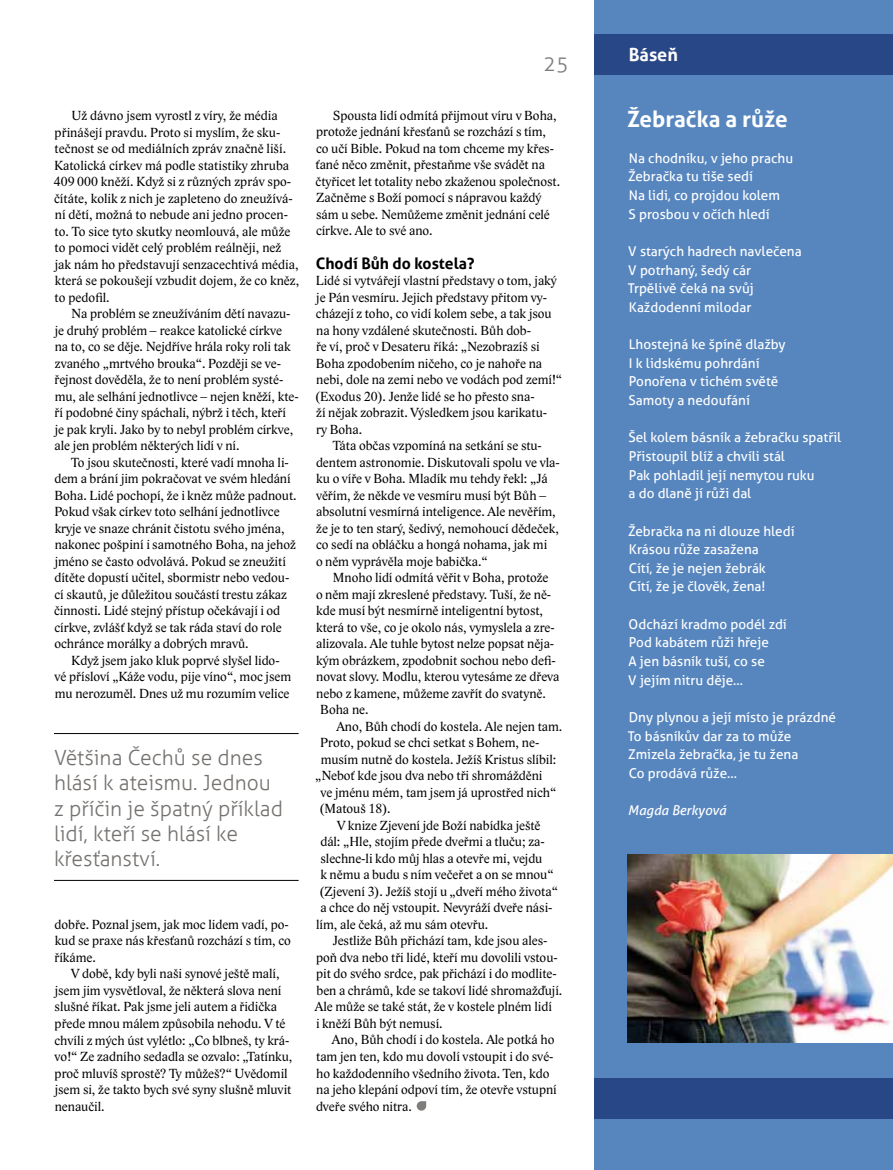
<style>
.page{position:relative;width:893px;height:1170px;background:#fff}
.page>*{position:absolute;margin:0;border:0;box-sizing:border-box;transform-origin:0 0}
.t1{font:700 22.5px "Aller";color:#fff}
.t2{font:300 21px/25.2px "Aller";color:#75726f}
.t3{font:300 21px "Aller";color:#807c7a}
.t4{font:700 18px "Aller";color:#fff}
.t5{font:700 15.75px "Aller";color:#000}
.t6{font:13.5px/16.5px "Lido STF";color:#000}
.t7{font:13.5px/18.6px "Aller";color:#fff}
.t8{font:italic 13.5px "Aller";color:#fff}
</style>
<div class="page">
<div style="left:594px;top:0;width:299px;height:1169px;background:#5786bf"></div>
<div style="left:594px;top:34px;width:299px;height:40px;background:#284786"></div>
<div style="left:594px;top:1077px;width:299px;height:41px;background:#284786"></div>
<hr style="left:54px;top:880px;width:245px;height:1px;background:#000">
<hr style="left:54px;top:733px;width:245px;height:1px;background:#000">
<svg style="left:417px;top:1101px;width:9px;height:9px"></svg>
<img style="left:628px;top:854px;width:265px;height:188px">
<p class="t6" style="left:54px;top:107px;width:247px;text-indent:18px">Už dávno jsem vyrostl z víry, že média přinášejí pravdu. Proto si myslím, že sku&shy;tečnost se od mediálních zpráv značně liší.<br>Katolická církev má podle statistiky zhruba 409 000 kněží. Když si z různých zpráv spo&shy;čítáte, kolik z nich je zapleteno do zneužívá&shy;ní dětí, možná to nebude ani jedno procen&shy;to. To sice tyto skutky neomlouvá, ale může to pomoci vidět celý problém reálněji, než jak nám ho představují senzacechtivá média, která se pokoušejí vzbudit dojem, že co kněz, to pedofil.</p>
<p class="t6" style="left:55px;top:305px;width:246px;text-indent:17px">Na problém se zneužíváním dětí navazu&shy;je druhý problém – reakce katolické církve<br>na to, co se děje. Nejdříve hrála roky roli tak zvaného „mrtvého brouka“. Později se ve&shy;řejnost dověděla, že to není problém systé&shy;mu, ale selhání jednotlivce – nejen kněží, kte&shy;ří podobné činy spáchali, nýbrž i těch, kteří<br>je pak kryli. Jako by to nebyl problém církve, ale jen problém některých lidí v ní.</p>
<p class="t6" style="left:54px;top:454px;width:244px;text-indent:17px">To jsou skutečnosti, které vadí mnoha li&shy;dem a brání jim pokračovat ve svém hledání Boha. Lidé pochopí, že i kněz může padnout.<br>Pokud však církev toto selhání jednotlivce kryje ve snaze chránit čistotu svého jména, nakonec pošpiní i samotného Boha, na jehož jméno se často odvolává. Pokud se zneužití dítěte dopustí učitel, sbormistr nebo vedou&shy;cí skautů, je důležitou součástí trestu zákaz činnosti. Lidé stejný přístup očekávají i od církve, zvlášť když se tak ráda staví do role ochránce morálky a dobrých mravů.</p>
<p class="t6" style="left:55px;top:652px;width:238px;text-align:center">Když jsem jako kluk poprvé slyšel lido-<br>vé přísloví „Káže vodu, pije víno“, moc jsem mu nerozuměl. Dnes už mu rozumím velice</p>
<h2 class="t2" style="left:54px;top:745px;width:230px">Většina Čechů se dnes hlásí k ateismu. Jednou z příčin je špatný příklad lidí, kteří se hlásí ke křesťanství.</h2>
<p class="t6" style="left:54px;top:916px;width:238px">dobře. Poznal jsem, jak moc lidem vadí, po&shy;kud se praxe nás křesťanů rozchází s tím, co říkáme.</p>
<p class="t6" style="left:54px;top:965px;width:239px;text-indent:17px">V době, kdy byli naši synové ještě malí, jsem jim vysvětloval, že některá slova není slušné říkat. Pak jsme jeli autem a řidička přede mnou málem způsobila nehodu. V té chvíli z mých úst vylétlo: „Co blbneš, ty krá&shy;vo!“ Ze zadního sedadla se ozvalo: „Tatínku, proč mluvíš sprostě? Ty můžeš?“ Uvědomil jsem si, že takto bych své syny slušně mluvit nenaučil.</p>
<h2 class="t3" style="left:544px;top:50px;width:27px">25</h2>
<p class="t6" style="left:316px;top:107px;width:246px;text-indent:17px">Spousta lidí odmítá přijmout víru v Boha, protože jednání křesťanů se rozchází s tím, co učí Bible. Pokud na tom chceme my křes&shy;ťané něco změnit, přestaňme vše svádět na čtyřicet let totality nebo zkaženou společnost.<br>Začněme s Boží pomocí s nápravou každý sám u sebe. Nemůžeme změnit jednání celé církve. Ale to své ano.</p>
<p class="t5" style="left:316px;top:253px;width:161px">Chodí Bůh do kostela?</p>
<p class="t6" style="left:315px;top:272px;width:248px">Lidé si vytvářejí vlastní představy o tom, jaký je Pán vesmíru. Jejich představy přitom vy&shy;cházejí z toho, co vidí kolem sebe, a tak jsou na hony vzdálené skutečnosti. Bůh dob-<br>ře ví, proč v Desateru říká: „Nezobrazíš si Boha zpodobením ničeho, co je nahoře na nebi, dole na zemi nebo ve vodách pod zemí!“ (Exodus 20). Jenže lidé se ho přesto sna-<br>ží nějak zobrazit. Výsledkem jsou karikatu-<br>ry Boha.</p>
<p class="t6" style="left:316px;top:437px;width:245px;text-indent:17px">Táta občas vzpomíná na setkání se stu&shy;dentem astronomie. Diskutovali spolu ve vla&shy;ku o víře v Boha. Mladík mu tehdy řekl: „Já věřím, že někde ve vesmíru musí být Bůh – absolutní vesmírná inteligence. Ale nevěřím, že je to ten starý, šedivý, nemohoucí dědeček, co sedí na obláčku a hongá nohama, jak mi<br>o něm vyprávěla moje babička.“</p>
<p class="t6" style="left:333px;top:569px;width:217px">Mnoho lidí odmítá věřit v Boha, protože</p>
<p class="t6" style="left:316px;top:586px;width:237px">o něm mají zkreslené představy. Tuší, že ně-</p>
<p class="t6" style="left:316px;top:602px;width:228px">kde musí být nesmírně inteligentní bytost,</p>
<p class="t6" style="left:316px;top:619px;width:240px">která to vše, co je okolo nás, vymyslela a zre-</p>
<p class="t6" style="left:316px;top:635px;width:240px">alizovala. Ale tuhle bytost nelze popsat něja-</p>
<p class="t6" style="left:316px;top:652px;width:241px">kým obrázkem, zpodobnit sochou nebo defi-</p>
<p class="t6" style="left:316px;top:668px;width:245px">novat slovy. Modlu, kterou vytesáme ze dřeva</p>
<p class="t6" style="left:316px;top:685px;width:231px">nebo z kamene, můžeme zavřít do svatyně.</p>
<p class="t6" style="left:320px;top:701px;width:50px">Boha ne.</p>
<p class="t6" style="left:336px;top:718px;width:227px">Ano, Bůh chodí do kostela. Ale nejen tam.</p>
<p class="t6" style="left:320px;top:734px;width:221px">Proto, pokud se chci setkat s Bohem, ne-</p>
<p class="t6" style="left:321px;top:751px;width:237px">musím nutně do kostela. Ježíš Kristus slíbil:</p>
<p class="t6" style="left:315px;top:767px;width:229px">„Neboť kde jsou dva nebo tři shromážděni</p>
<p class="t6" style="left:320px;top:784px;width:237px">ve jménu mém, tam jsem já uprostřed nich“</p>
<p class="t6" style="left:320px;top:800px;width:73px">(Matouš 18).</p>
<p class="t6" style="left:337px;top:817px;width:205px">V knize Zjevení jde Boží nabídka ještě</p>
<p class="t6" style="left:320px;top:833px;width:226px">dál: „Hle, stojím přede dveřmi a tluču; za-</p>
<p class="t6" style="left:321px;top:850px;width:223px">slechne-li kdo můj hlas a otevře mi, vejdu</p>
<p class="t6" style="left:321px;top:866px;width:234px">k němu a budu s ním večeřet a on se mnou“</p>
<p class="t6" style="left:320px;top:883px;width:240px">(Zjevení 3). Ježíš stojí u „dveří mého života“</p>
<p class="t6" style="left:321px;top:899px;width:233px">a chce do něj vstoupit. Nevyráží dveře nási-</p>
<p class="t6" style="left:316px;top:916px;width:173px">lím, ale čeká, až mu sám otevřu.</p>
<p class="t6" style="left:333px;top:932px;width:216px">Jestliže Bůh přichází tam, kde jsou ales-</p>
<p class="t6" style="left:316px;top:949px;width:243px">poň dva nebo tři lidé, kteří mu dovolili vstou-</p>
<p class="t6" style="left:316px;top:965px;width:242px">pit do svého srdce, pak přichází i do modlite-</p>
<p class="t6" style="left:316px;top:982px;width:247px">ben a chrámů, kde se takoví lidé shromažďují.</p>
<p class="t6" style="left:315px;top:998px;width:238px">Ale může se také stát, že v kostele plném lidí</p>
<p class="t6" style="left:316px;top:1015px;width:128px">i kněží Bůh být nemusí.</p>
<p class="t6" style="left:332px;top:1031px;width:224px">Ano, Bůh chodí i do kostela. Ale potká ho</p>
<p class="t6" style="left:316px;top:1048px;width:239px">tam jen ten, kdo mu dovolí vstoupit i do své-</p>
<p class="t6" style="left:316px;top:1064px;width:235px">ho každodenního všedního života. Ten, kdo</p>
<p class="t6" style="left:316px;top:1081px;width:242px">na jeho klepání odpoví tím, že otevře vstupní</p>
<p class="t6" style="left:316px;top:1097px;width:97px">dveře svého nitra.</p>
<h3 class="t4" style="left:629px;top:43px;width:51px">Báseň</h3>
<h1 class="t1" style="left:627px;top:105px;width:163px">Žebračka a růže</h1>
<p class="t7" style="left:628px;top:149px;width:167px">Na chodníku, v jeho prachu<br>Žebračka tu tiše sedí<br>Na lidi, co projdou kolem<br>S prosbou v očích hledí</p>
<p class="t7" style="left:628px;top:242px;width:175px">V starých hadrech navlečena<br>V potrhaný, šedý cár<br>Trpělivě čeká na svůj<br>Každodenní milodar</p>
<p class="t7" style="left:629px;top:335px;width:159px">Lhostejná ke špíně dlažby<br>I k lidskému pohrdání<br>Ponořena v tichém světě<br>Samoty a nedoufání</p>
<p class="t7" style="left:628px;top:428px;width:214px">Šel kolem básník a žebračku spatřil<br>Přistoupil blíž a chvíli stál<br>Pak pohladil její nemytou ruku<br>a do dlaně jí růži dal</p>
<p class="t7" style="left:628px;top:521px;width:168px">Žebračka na ni dlouze hledí<br>Krásou růže zasažena<br>Cítí, že je nejen žebrák<br>Cítí, že je člověk, žena!</p>
<p class="t7" style="left:628px;top:614px;width:160px">Odchází kradmo podél zdí<br>Pod kabátem růži hřeje<br>A jen básník tuší, co se<br>V jejím nitru děje…</p>
<p class="t7" style="left:628px;top:707px;width:210px">Dny plynou a její místo je prázdné<br>To básníkův dar za to může<br>Zmizela žebračka, je tu žena<br>Co prodává růže…</p>
<p class="t8" style="left:628px;top:802px;width:100px">Magda Berkyová</p>
</div>
